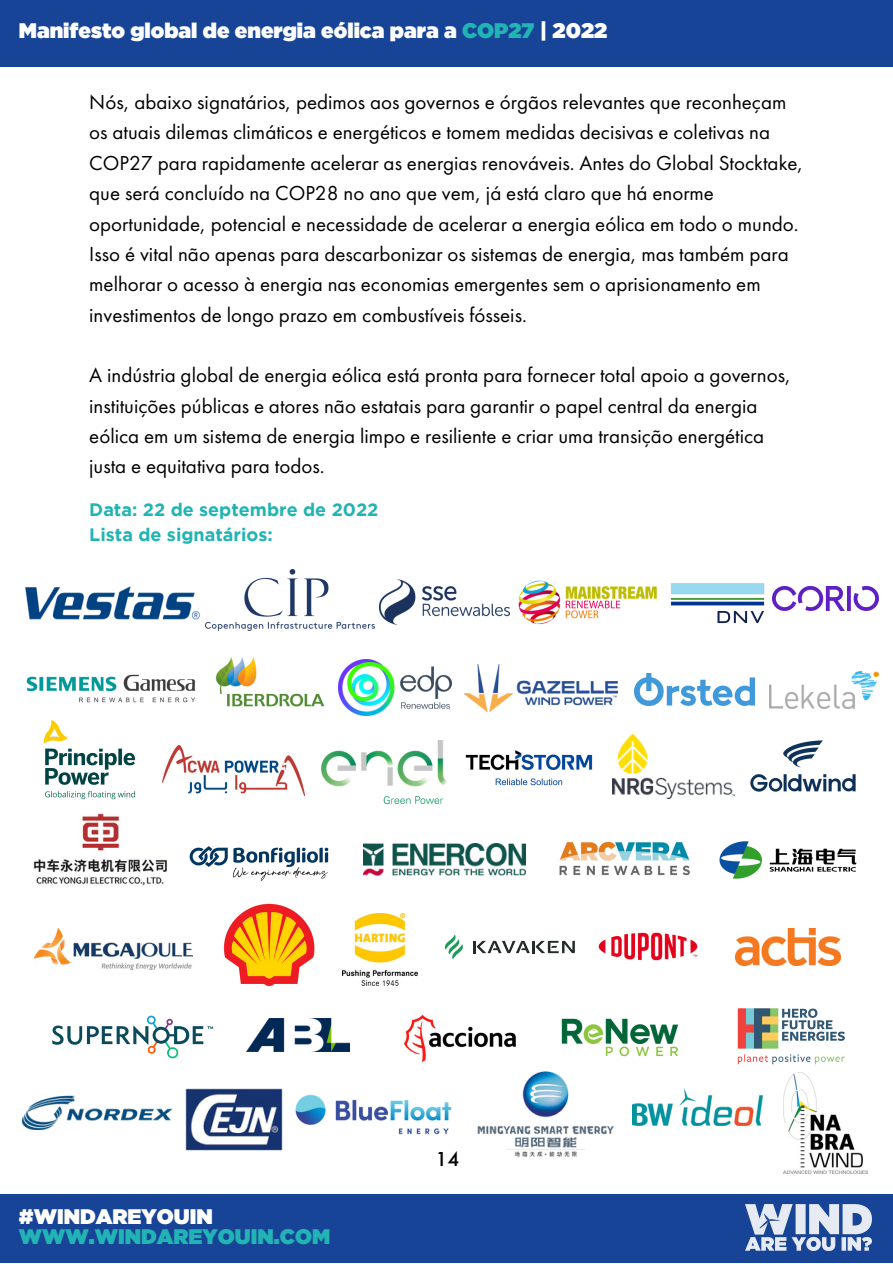
<style>
.page{position:relative;width:893px;height:1264px;background:#fff}
.page>*{position:absolute;margin:0;border:0;box-sizing:border-box;transform-origin:0 0}
.t1{font:21px/30.3px "Futura PT";color:#000}
.t2{font:21px "Gotham Ultra";color:#fff}
.t3{font:21px "Gotham Ultra";color:#22b4b4}
.t4{font:500 21px "Futura PT";color:#000}
.t5{font:700 18px/24.8px "Gotham";color:#22b4b4}
.s1{color:#22b4b4}
</style>
<div class="page">
<div style="left:0;top:0;width:892px;height:66px;background:#174496"></div>
<div style="left:0;top:1194px;width:892px;height:68px;background:#174496"></div>
<img style="left:745px;top:1204px;width:126px;height:46px">
<img style="left:25px;top:586px;width:175px;height:33px">
<img style="left:379px;top:580px;width:131px;height:45px">
<img style="left:518px;top:580px;width:139px;height:44px">
<img style="left:215px;top:656px;width:110px;height:51px">
<img style="left:26px;top:674px;width:170px;height:29px">
<img style="left:206px;top:569px;width:168px;height:62px">
<img style="left:670px;top:583px;width:95px;height:41px">
<img style="left:769px;top:671px;width:109px;height:37px">
<img style="left:772px;top:586px;width:106px;height:25px">
<img style="left:338px;top:659px;width:114px;height:56px">
<img style="left:33px;top:813px;width:134px;height:73px">
<img style="left:189px;top:846px;width:140px;height:34px">
<img style="left:363px;top:843px;width:162px;height:32px">
<img style="left:559px;top:841px;width:131px;height:35px">
<img style="left:719px;top:841px;width:138px;height:38px">
<img style="left:342px;top:913px;width:75px;height:72px">
<svg style="left:473px;top:940px;width:102px;height:13px"></svg>
<svg style="left:444px;top:934px;width:19px;height:25px"></svg>
<img style="left:598px;top:932px;width:99px;height:28px">
<img style="left:34px;top:928px;width:159px;height:41px">
<img style="left:247px;top:1018px;width:102px;height:33px">
<svg style="left:52px;top:1015px;width:161px;height:44px"></svg>
<img style="left:21px;top:1095px;width:152px;height:34px">
<img style="left:737px;top:1008px;width:108px;height:57px">
<img style="left:223px;top:903px;width:92px;height:84px">
<img style="left:634px;top:673px;width:120px;height:32px">
<img style="left:464px;top:664px;width:153px;height:47px">
<img style="left:295px;top:1094px;width:157px;height:41px">
<img style="left:632px;top:1088px;width:130px;height:37px">
<img style="left:783px;top:1072px;width:84px;height:101px">
<img style="left:185px;top:1088px;width:97px;height:62px">
<img style="left:43px;top:719px;width:92px;height:80px">
<img style="left:465px;top:750px;width:128px;height:36px">
<img style="left:612px;top:734px;width:122px;height:65px">
<img style="left:322px;top:740px;width:125px;height:63px">
<img style="left:562px;top:1018px;width:116px;height:38px">
<img style="left:163px;top:745px;width:141px;height:51px">
<img style="left:404px;top:1014px;width:112px;height:49px">
<img style="left:735px;top:928px;width:105px;height:37px">
<img style="left:477px;top:1071px;width:137px;height:86px">
<img style="left:750px;top:740px;width:106px;height:52px">
<p class="t2" style="left:19px;top:23px;width:590px">Manifesto global de energia eólica para a <span class="s1">COP27</span> | 2022</p>
<p class="t1" style="left:89px;top:88px;width:715px">Nós, abaixo signatários, pedimos aos governos e órgãos relevantes que reconheçam os atuais dilemas climáticos e energéticos e tomem medidas decisivas e coletivas na COP27 para rapidamente acelerar as energias renováveis. Antes do Global Stocktake, que será concluído na COP28 no ano que vem, já está claro que há enorme oportunidade, potencial e necessidade de acelerar a energia eólica em todo o mundo.<br>Isso é vital não apenas para descarbonizar os sistemas de energia, mas também para melhorar o acesso à energia nas economias emergentes sem o aprisionamento em investimentos de longo prazo em combustíveis fósseis.</p>
<p class="t1" style="left:89px;top:362px;width:703px">A indústria global de energia eólica está pronta para fornecer total apoio a governos, instituições públicas e atores não estatais para garantir o papel central da energia eólica em um sistema de energia limpo e resiliente e criar uma transição energética justa e equitativa para todos.</p>
<p class="t5" style="left:89px;top:498px;width:291px">Data: 22 de septembre de 2022<br>Lista de signatários:</p>
<p class="t2" style="left:19px;top:1208px;width:195px">#WINDAREYOUIN</p>
<p class="t3" style="left:19px;top:1228px;width:313px">WWW.WINDAREYOUIN.COM</p>
<p class="t4" style="left:435px;top:1150px;width:25px">14</p>
</div>
